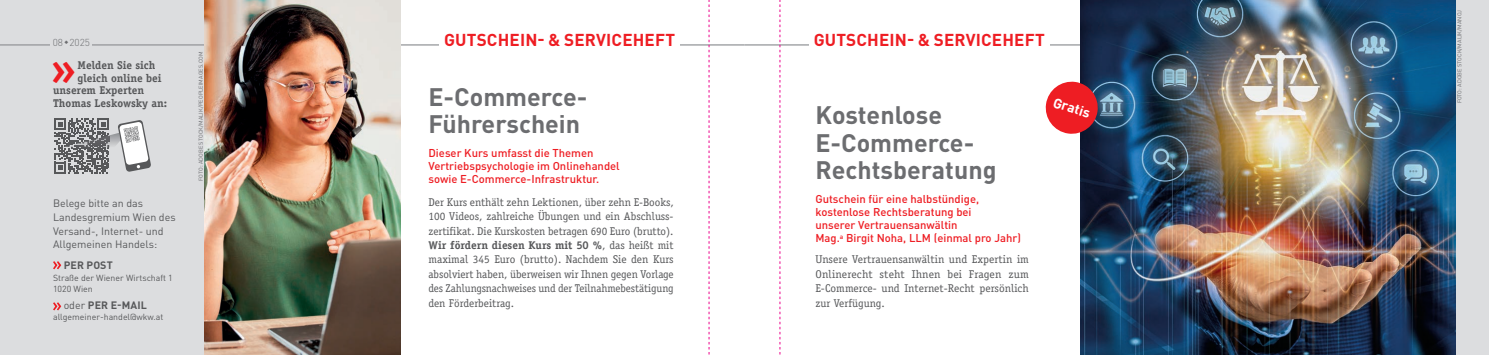
<style>
.page{position:relative;width:1489px;height:355px;background:#fff}
.page>*{position:absolute;margin:0;border:0;box-sizing:border-box;transform-origin:0 0}
.t1{font:700 42.62px "Officina Serif";color:#ee1d23}
.t2{font:700 25px/27.5px "DIN Pro";color:#6c6d70}
.t3{font:700 17px "DIN Pro";letter-spacing:.01em;color:#ee1d23}
.t4{font:700 13.88px "DIN Pro";color:#fff}
.t5{font:11.25px/14.4px "Officina Serif";letter-spacing:-.005em;color:#57585a;text-align:justify}
.t6{font:500 11.25px/13.1px "DIN Pro";color:#ee1d23}
.t7{font:700 11.25px "Officina Serif";color:#57585a}
.t8{font:10.62px/13.8px "DIN Pro";color:#57585a}
.t9{font:700 10.62px "DIN Pro";letter-spacing:.01em;color:#57585a}
.t10{font:300 10px "DIN Pro";color:#6c6d70}
.t11{font:8.75px/11.2px "DIN Pro";color:#57585a}
.t12{font:5.62px "DIN Pro";letter-spacing:.01em;color:#6c6d70}
.s1{font-weight:400}
.s2{font-weight:700}
</style>
<div class="page">
<hr style="left:744px;top:44px;width:744px;height:1px;background:#939598">
<div style="left:808px;top:32px;width:241px;height:14px;background:#fff"></div>
<div style="left:1324px;top:0;width:164px;height:354px;background:#dcdddf"></div>
<div style="left:0;top:0;width:218px;height:354px;background:#dcdddf"></div>
<img style="left:1079px;top:0;width:376px;height:354px">
<svg style="left:1045px;top:80px;width:54px;height:55px;background:#d3414a"></svg>
<hr style="left:0;top:44px;width:744px;height:1px;background:#939598">
<div style="left:51px;top:38px;width:41px;height:8px;background:#dcdddf"></div>
<img style="left:204px;top:0;width:196px;height:354px">
<div style="left:439px;top:32px;width:241px;height:14px;background:#fff"></div>
<svg style="left:53px;top:261px;width:8px;height:8px"></svg>
<svg style="left:53px;top:302px;width:8px;height:8px"></svg>
<svg style="left:54px;top:118px;width:97px;height:55px"></svg>
<svg style="left:779px;top:0;width:1px;height:354px"></svg>
<svg style="left:708px;top:0;width:1px;height:354px"></svg>
<p class="t10" style="left:53px;top:35px;width:18px">XX◆</p>
<h3 class="t3" style="left:813px;top:28px;width:232px">GUTSCHEIN- &amp; SERVICEHEFT</h3>
<p class="t10" style="left:53px;top:35px;width:39px">08 ◆ 2025</p>
<h3 class="t3" style="left:444px;top:28px;width:232px">GUTSCHEIN- &amp; SERVICEHEFT</h3>
<h1 class="t1" style="left:51px;top:42px;width:27px">»</h1>
<p class="t7" style="left:78px;top:58px;width:79px">Melden Sie sich</p>
<p class="t7" style="left:78px;top:71px;width:85px">gleich online bei</p>
<p class="t7" style="left:53px;top:83px;width:93px">unserem Experten</p>
<p class="t7" style="left:53px;top:96px;width:115px">Thomas Leskowsky an:</p>
<p class="t8" style="left:53px;top:196px;width:124px">Belege bitte an das<br>Landesgremium Wien des<br>Versand-, Internet- und<br>Allgemeinen Handels:</p>
<p class="t9" style="left:64px;top:258px;width:51px">PER POST</p>
<p class="t11" style="left:53px;top:271px;width:121px">Straße der Wiener Wirtschaft 1<br>1020 Wien</p>
<p class="t9" style="left:64px;top:297px;width:85px"><span class="s1">oder</span> PER E-MAIL</p>
<p class="t11" style="left:53px;top:311px;width:112px">allgemeiner-handel@wkw.at</p>
<p class="t12" style="left:197px;top:181px;width:131px;rotate:-90deg">FOTO: ADOBE STOCK/MALIK/PEOPLEIMAGES.COM</p>
<h2 class="t2" style="left:428px;top:82px;width:160px">E-Commerce-</h2>
<h2 class="t2" style="left:428px;top:109px;width:153px">Führerschein</h2>
<p class="t6" style="left:428px;top:146px;width:193px">Dieser Kurs umfasst die Themen<br>Vertriebspsychologie im Onlinehandel sowie E-Commerce-Infrastruktur.</p>
<p class="t5" style="left:428px;top:194px;width:247px">Der Kurs enthält zehn Lektionen, über zehn E-Books, 100 Videos, zahlreiche Übungen und ein Abschluss&shy;zertifikat. Die Kurskosten betragen 690 Euro (brutto).<br><span class="s2">Wir fördern diesen Kurs mit 50 %</span>, das heißt mit maximal 345 Euro (brutto). Nachdem Sie den Kurs absolviert haben, überweisen wir Ihnen gegen Vorlage des Zahlungsnachweises und der Teilnahmebestätigung den Förderbeitrag.</p>
<h2 class="t2" style="left:815px;top:100px;width:183px">Kostenlose<br>E-Commerce-<br>Rechtsberatung</h2>
<p class="t6" style="left:815px;top:192px;width:207px">Gutschein für eine halbstündige, kostenlose Rechtsberatung bei<br>unserer Vertrauensanwältin<br>Mag.<sup>a</sup> Birgit Noha, LLM (einmal pro Jahr)</p>
<p class="t5" style="left:815px;top:252px;width:215px">Unsere Vertrauensanwältin und Expertin im Onlinerecht steht Ihnen bei Fragen zum E-Commerce- und Internet-Recht persönlich zur Verfügung.</p>
<p class="t4" style="left:1056px;top:93px;width:40px;rotate:18deg">Gratis</p>
<p class="t12" style="left:1455px;top:103px;width:95px;rotate:-90deg">FOTO: ADOBE STOCK/MALIK/MANOJ</p>
</div>
